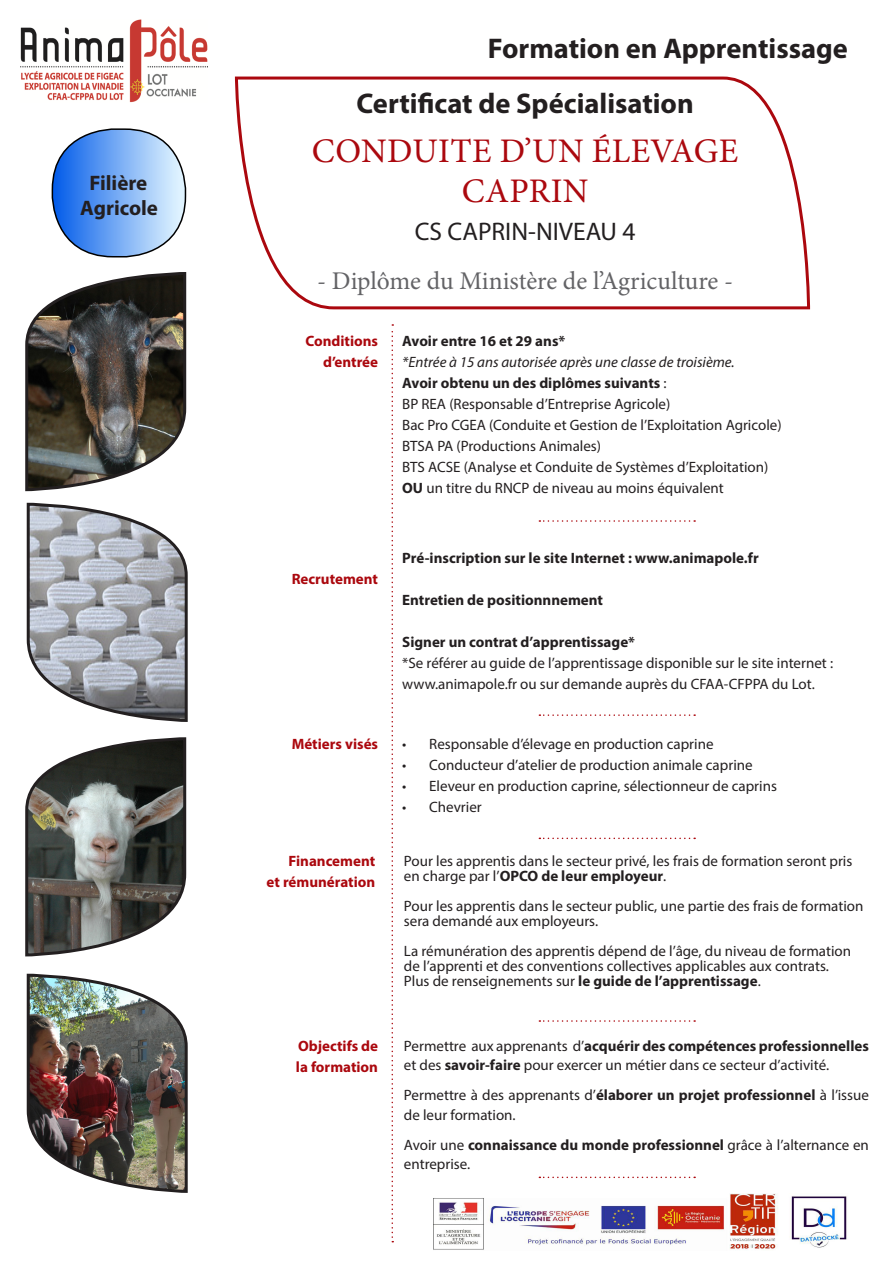
<style>
.page{position:relative;width:893px;height:1263px;background:#fff}
.page>*{position:absolute;margin:0;border:0;box-sizing:border-box;transform-origin:0 0}
.t1{font:34.5px/40.5px "Minion Pro";letter-spacing:.01em;color:#ab080e;text-align:center}
.t2{font:700 28.5px "Myriad Pro";color:#231f20}
.t3{font:25.5px "Minion Pro";letter-spacing:-.005em;color:#636366}
.t4{font:25.5px "Myriad Pro";color:#231f20}
.t5{font:700 21px/25.2px "Myriad Pro";color:#231f20;text-align:center}
.t6{font:15px/21px "Myriad Pro";color:#231f20}
.t7{font:700 15px "Myriad Pro";color:#ab080e}
.t8{font:700 15px "Myriad Pro";color:#231f20}
.s1{font-weight:700}
.s2{font-style:italic}
</style>
<div class="page">
<svg style="left:391px;top:324px;width:2px;height:918px"></svg>
<svg style="left:25px;top:272px;width:162px;height:220px;background:#5d5a54"></svg>
<svg style="left:26px;top:502px;width:162px;height:220px;background:#adafb6"></svg>
<svg style="left:234px;top:76px;width:577px;height:234px"></svg>
<img style="left:434px;top:1193px;width:413px;height:57px">
<svg style="left:539px;top:520px;width:156px;height:2px"></svg>
<svg style="left:539px;top:714px;width:156px;height:2px"></svg>
<svg style="left:539px;top:838px;width:156px;height:1px"></svg>
<svg style="left:539px;top:1020px;width:156px;height:2px"></svg>
<svg style="left:539px;top:1176px;width:156px;height:2px"></svg>
<img style="left:21px;top:19px;width:187px;height:84px">
<svg style="left:52px;top:129px;width:133px;height:128px"></svg>
<div style="left:52px;top:128px;width:134px;height:129px;border:2px solid #000;border-radius:61px"></div>
<img style="left:26px;top:973px;width:162px;height:220px">
<svg style="left:25px;top:737px;width:162px;height:220px;background:#6d6d69"></svg>
<p class="t5" style="left:80px;top:169px;width:79px">Filière<br>Agricole</p>
<p class="t2" style="left:488px;top:29px;width:362px">Formation en Apprentissage</p>
<p class="t2" style="left:357px;top:85px;width:339px">Certificat de Spécialisation</p>
<p class="t1" style="left:312px;top:131px;width:428px">CONDUITE D’UN ÉLEVAGE<br>CAPRIN</p>
<p class="t4" style="left:415px;top:216px;width:222px">CS CAPRIN-NIVEAU 4</p>
<p class="t3" style="left:317px;top:264px;width:418px">- Diplôme du Ministère de l’Agriculture -</p>
<p class="t7" style="left:305px;top:331px;width:74px">Conditions</p>
<p class="t7" style="left:323px;top:352px;width:57px">d’entrée</p>
<p class="t6" style="left:402px;top:331px;width:381px"><span class="s1">Avoir entre 16 et 29 ans*<br></span><span class="s2">*Entrée à 15 ans autorisée après une classe de troisième.<br></span><span class="s1">Avoir obtenu un des diplômes suivants</span> :<br>BP REA (Responsable d’Entreprise Agricole)<br>Bac Pro CGEA (Conduite et Gestion de l’Exploitation Agricole)<br>BTSA PA (Productions Animales)<br>BTS ACSE (Analyse et Conduite de Systèmes d’Exploitation)<br><span class="s1">OU</span> un titre du RNCP de niveau au moins équivalent</p>
<p class="t7" style="left:292px;top:570px;width:88px">Recrutement</p>
<p class="t8" style="left:402px;top:548px;width:358px">Pré-inscription sur le site Internet : www.animapole.fr</p>
<p class="t8" style="left:402px;top:590px;width:202px">Entretien de positionnnement</p>
<p class="t6" style="left:402px;top:631px;width:432px"><span class="s1">Signer un contrat d’apprentissage*<br></span>*Se référer au guide de l’apprentissage disponible sur le site internet : www.animapole.fr ou sur demande auprès du CFAA-CFPPA du Lot.</p>
<p class="t7" style="left:292px;top:734px;width:88px">Métiers visés</p>
<p class="t6" style="left:402px;top:733px;width:313px">• Responsable d’élevage en production caprine</p>
<p class="t6" style="left:402px;top:754px;width:352px">• Conducteur d’atelier de production animale caprine</p>
<p class="t6" style="left:402px;top:775px;width:376px">• Eleveur en production caprine, sélectionneur de caprins</p>
<p class="t6" style="left:402px;top:796px;width:81px">• Chevrier</p>
<p class="t7" style="left:288px;top:851px;width:88px">Financement</p>
<p class="t7" style="left:267px;top:872px;width:110px">et rémunération</p>
<p class="t6" style="left:404px;top:854px;width:450px;line-height:15px">Pour les apprentis dans le secteur privé, les frais de formation seront pris en charge par l’<span class="s1">OPCO de leur employeur</span>.</p>
<p class="t6" style="left:404px;top:899px;width:461px;line-height:15px">Pour les apprentis dans le secteur public, une partie des frais de formation sera demandé aux employeurs.</p>
<p class="t6" style="left:404px;top:944px;width:449px;line-height:15px">La rémunération des apprentis dépend de l’âge, du niveau de formation de l’apprenti et des conventions collectives applicables aux contrats.</p>
<p class="t6" style="left:404px;top:971px;width:358px">Plus de renseignements sur <span class="s1">le guide de l’apprentissage</span>.</p>
<p class="t7" style="left:298px;top:1036px;width:82px">Objectifs de</p>
<p class="t7" style="left:296px;top:1057px;width:84px">la formation</p>
<p class="t6" style="left:404px;top:1036px;width:466px;line-height:19.5px">Permettre aux apprenants d’<span class="s1">acquérir des compétences professionnelles </span>et des <span class="s1">savoir-faire</span> pour exercer un métier dans ce secteur d’activité.</p>
<p class="t6" style="left:404px;top:1085px;width:466px;line-height:19.5px">Permettre à des apprenants d’<span class="s1">élaborer un projet professionnel</span> à l’issue de leur formation.</p>
<p class="t6" style="left:404px;top:1135px;width:466px;line-height:19.5px">Avoir une <span class="s1">connaissance du monde professionnel</span> grâce à l’alternance en entreprise.</p>
</div>
